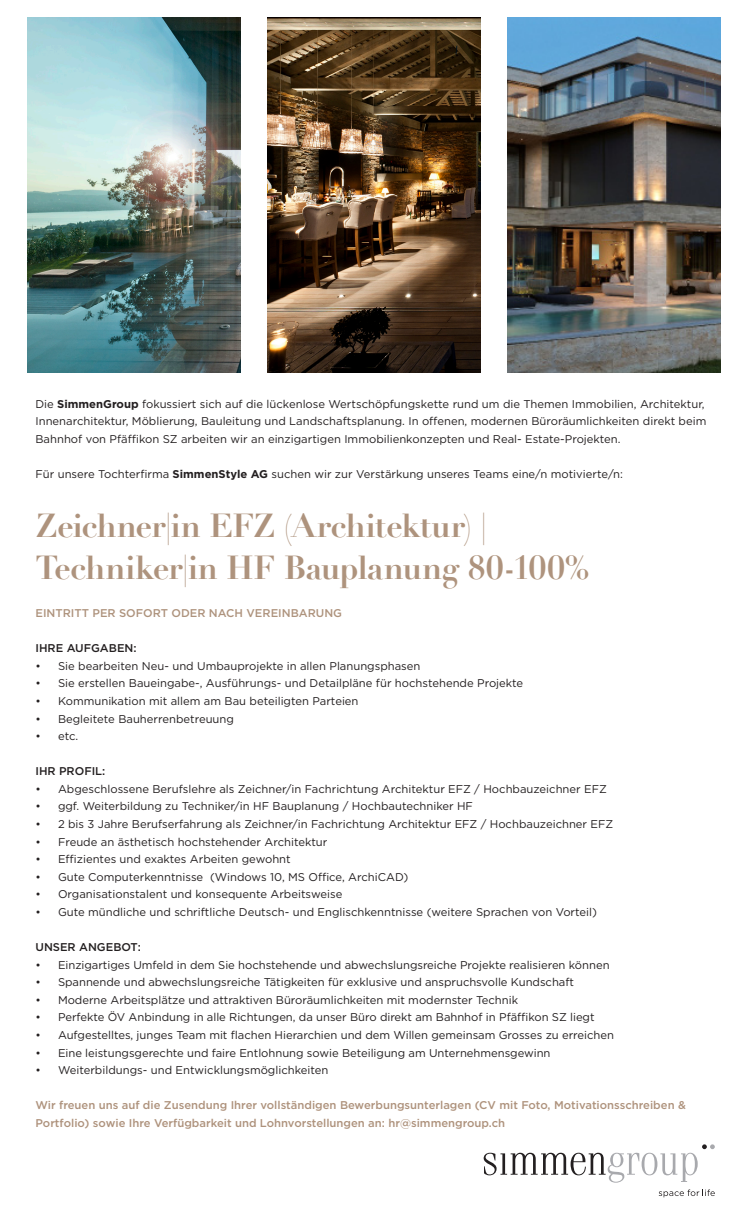
<style>
.page{position:relative;width:745px;height:1216px;background:#fff}
.page>*{position:absolute;margin:0;border:0;box-sizing:border-box;transform-origin:0 0}
._100_Titel{font:700 32.5px "Didot LT";letter-spacing:-.02em;color:#ae937d}
._200_Grundtext{font:11.25px/17.6px "Gotham";color:#231f20}
._200_Grundtext-2{font:500 11.25px/17.6px "Gotham";color:#ae927c}
._200_Grundtext-3{font:500 11.25px "Gotham";color:#ae937d}
._200_Grundtext-4{font:500 11.25px "Gotham";color:#231f20}
._201_Uebertitel{font:500 11.25px "Gotham";color:#231f20}
.s1{font-weight:700}
</style>
<div class="page">
<img style="left:27px;top:18px;width:213px;height:354px">
<svg style="left:483px;top:1144px;width:231px;height:38px"></svg>
<svg style="left:658px;top:1189px;width:56px;height:8px"></svg>
<img style="left:268px;top:18px;width:212px;height:354px">
<img style="left:507px;top:18px;width:212px;height:354px">
<p class="_200_Grundtext" style="left:35px;top:394px;width:672px">Die <span class="s1">SimmenGroup</span> fokussiert sich auf die lückenlose Wertschöpfungskette rund um die Themen Immobilien, Architektur,<br>Innenarchitektur, Möblierung, Bauleitung und Landschaftsplanung. In offenen, modernen Büroräumlichkeiten direkt beim<br>Bahnhof von Pfäffikon SZ arbeiten wir an einzigartigen Immobilienkonzepten und Real- Estate-Projekten.</p>
<p class="_200_Grundtext" style="left:35px;top:465px;width:588px">Für unsere Tochterfirma <span class="s1">SimmenStyle AG</span> suchen wir zur Verstärkung unseres Teams eine/n motivierte/n:</p>
<p class="_100_Titel" style="left:35px;top:506px;width:453px">Zeichner|in EFZ (Architektur) |</p>
<p class="_100_Titel" style="left:35px;top:548px;width:555px">Techniker|in HF Bauplanung 80-100%</p>
<p class="_200_Grundtext-3" style="left:35px;top:605px;width:308px">EINTRITT PER SOFORT ODER NACH VEREINBARUNG</p>
<p class="_200_Grundtext-4" style="left:35px;top:641px;width:102px">IHRE AUFGABEN:</p>
<p class="_200_Grundtext" style="left:35px;top:656px;width:386px">• Sie bearbeiten Neu- und Umbauprojekte in allen Planungsphasen</p>
<p class="_200_Grundtext" style="left:35px;top:674px;width:489px">• Sie erstellen Baueingabe-, Ausführungs- und Detailpläne für hochstehende Projekte</p>
<p class="_200_Grundtext" style="left:35px;top:692px;width:324px">• Kommunikation mit allem am Bau beteiligten Parteien</p>
<p class="_200_Grundtext" style="left:35px;top:709px;width:200px">• Begleitete Bauherrenbetreuung</p>
<p class="_200_Grundtext" style="left:35px;top:727px;width:44px">• etc.</p>
<p class="_201_Uebertitel" style="left:35px;top:764px;width:71px">IHR PROFIL:</p>
<p class="_200_Grundtext" style="left:35px;top:779px;width:572px">• Abgeschlossene Berufslehre als Zeichner/in Fachrichtung Architektur EFZ / Hochbauzeichner EFZ</p>
<p class="_200_Grundtext" style="left:35px;top:797px;width:439px">• ggf. Weiterbildung zu Techniker/in HF Bauplanung / Hochbautechniker HF</p>
<p class="_200_Grundtext" style="left:35px;top:815px;width:579px">• 2 bis 3 Jahre Berufserfahrung als Zeichner/in Fachrichtung Architektur EFZ / Hochbauzeichner EFZ</p>
<p class="_200_Grundtext" style="left:35px;top:832px;width:293px">• Freude an ästhetisch hochstehender Architektur</p>
<p class="_200_Grundtext" style="left:35px;top:850px;width:257px">• Effizientes und exaktes Arbeiten gewohnt</p>
<p class="_200_Grundtext" style="left:35px;top:867px;width:374px">• Gute Computerkenntnisse (Windows 10, MS Office, ArchiCAD)</p>
<p class="_200_Grundtext" style="left:35px;top:885px;width:308px">• Organisationstalent und konsequente Arbeitsweise</p>
<p class="_200_Grundtext" style="left:35px;top:902px;width:562px">• Gute mündliche und schriftliche Deutsch- und Englischkenntnisse (weitere Sprachen von Vorteil)</p>
<p class="_200_Grundtext-4" style="left:35px;top:939px;width:107px">UNSER ANGEBOT:</p>
<p class="_200_Grundtext" style="left:35px;top:955px;width:575px">• Einzigartiges Umfeld in dem Sie hochstehende und abwechslungsreiche Projekte realisieren können</p>
<p class="_200_Grundtext" style="left:35px;top:973px;width:539px">• Spannende und abwechslungsreiche Tätigkeiten für exklusive und anspruchsvolle Kundschaft</p>
<p class="_200_Grundtext" style="left:35px;top:990px;width:484px">• Moderne Arbeitsplätze und attraktiven Büroräumlichkeiten mit modernster Technik</p>
<p class="_200_Grundtext" style="left:35px;top:1008px;width:560px">• Perfekte ÖV Anbindung in alle Richtungen, da unser Büro direkt am Bahnhof in Pfäffikon SZ liegt</p>
<p class="_200_Grundtext" style="left:35px;top:1025px;width:579px">• Aufgestelltes, junges Team mit flachen Hierarchien und dem Willen gemeinsam Grosses zu erreichen</p>
<p class="_200_Grundtext" style="left:35px;top:1043px;width:516px">• Eine leistungsgerechte und faire Entlohnung sowie Beteiligung am Unternehmensgewinn</p>
<p class="_200_Grundtext" style="left:35px;top:1061px;width:294px">• Weiterbildungs- und Entwicklungsmöglichkeiten</p>
<p class="_200_Grundtext-2" style="left:35px;top:1096px;width:651px">Wir freuen uns auf die Zusendung Ihrer vollständigen Bewerbungsunterlagen (CV mit Foto, Motivationsschreiben &amp;<br>Portfolio) sowie Ihre Verfügbarkeit und Lohnvorstellungen an: hr@simmengroup.ch</p>
</div>
